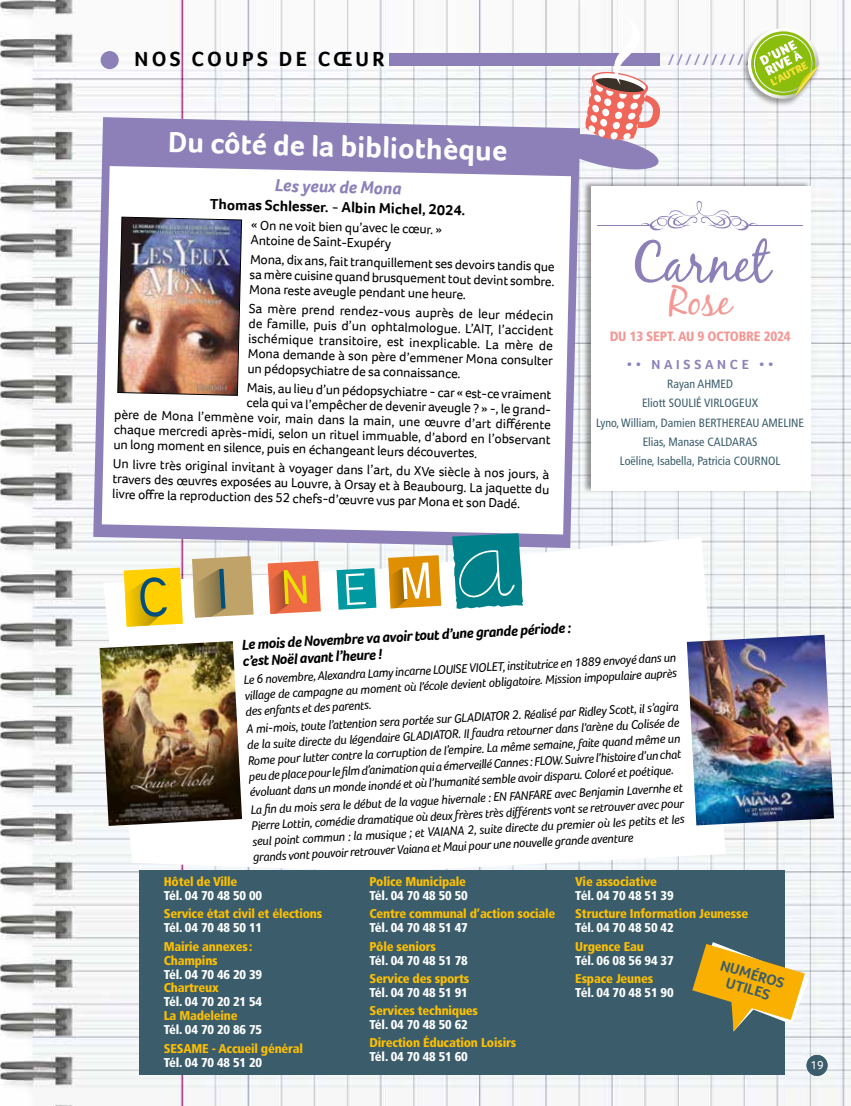
<style>
.page{position:relative;width:851px;height:1106px;background:#fff}
.page>*{position:absolute;margin:0;border:0;box-sizing:border-box;transform-origin:0 0}
.t1{font:55.5px "Black Jack";color:#8d80b9}
.t2{font:40.5px "Black Jack";color:#f39895}
.t3{font:700 30px "Foco";color:#fff}
.t4{font:700 21px "Foco";letter-spacing:.16em;color:#000}
.t5{font:italic 700 18px "Foco";color:#8d80b9}
.t6{font:16.05px "Foco";color:#8d80b9}
.t7{font:italic 700 15px/16.5px "Foco";color:#000}
.t8{font:700 15px "Foco";color:#000}
.t9{font:700 15px/15px "Foco";color:#3b5d6b;text-align:center}
.t10{font:13.5px/15px "Foco";color:#000;text-align:justify}
.t11{font:900 condensed 13.5px "Frutiger LT Pro";letter-spacing:-.015em;color:#f39895}
.t12{font:700 13.5px "Foco";letter-spacing:.275em;color:#8d80b9}
.t13{font:italic 12.75px/15.8px "Foco";color:#000;text-align:justify}
.t14{font:900 condensed 12.75px/14px "Frutiger LT Pro";letter-spacing:-.015em;color:#fdbf00}
.t15{font:900 condensed 12.75px "Frutiger LT Pro";letter-spacing:-.015em;color:#fff}
.t16{font:condensed 12px/19.2px "Frutiger LT Pro";color:#3b5d6b;text-align:center}
.t17{font:12px "Foco";color:#fff}
</style>
<div class="page">
<img style="left:0;top:0;width:850px;height:1106px">
<svg style="left:103px;top:537px;width:622px;height:334px"></svg>
<div style="left:806px;top:1054px;width:21px;height:21px;background:#3b5d6b;border-radius:50%"></div>
<div style="left:389px;top:53px;width:270px;height:13px;background:#8d80b9"></div>
<div style="left:101px;top:51px;width:18px;height:18px;background:#8d80b9;border-radius:50%"></div>
<svg style="left:93px;top:117px;width:487px;height:431px;fill:#8d80b9"></svg>
<svg style="left:102px;top:166px;width:469px;height:368px"></svg>
<img style="left:117px;top:217px;width:125px;height:179px">
<svg style="left:336px;top:568px;width:40px;height:41px;background:#32acb4"></svg>
<svg style="left:452px;top:533px;width:71px;height:76px;background:#28929b"></svg>
<svg style="left:124px;top:567px;width:59px;height:59px;background:#e1c220"></svg>
<svg style="left:192px;top:556px;width:61px;height:61px;background:#b29e6f"></svg>
<svg style="left:388px;top:555px;width:53px;height:53px"></svg>
<svg style="left:268px;top:561px;width:53px;height:53px;background:#e7824a"></svg>
<div style="left:139px;top:870px;width:645px;height:204px;background:#3b5d6b"></div>
<svg style="left:692px;top:923px;width:137px;height:136px"></svg>
<img style="left:99px;top:641px;width:143px;height:185px">
<div style="left:741px;top:27px;width:80px;height:80px;background:#000;opacity:.35"></div>
<svg style="left:747px;top:28px;width:71px;height:71px"></svg>
<img style="left:686px;top:634px;width:147px;height:191px">
<div style="left:582px;top:180px;width:228px;height:313px;background:#000;opacity:.4"></div>
<div style="left:591px;top:186px;width:219px;height:304px;background:#fff"></div>
<svg style="left:641px;top:201px;width:116px;height:30px"></svg>
<hr style="left:748px;top:225px;width:54px;height:1px;background:#8d80b9">
<hr style="left:597px;top:225px;width:52px;height:1px;background:#8d80b9">
<svg style="left:555px;top:13px;width:105px;height:159px"></svg>
<h3 class="t4" style="left:134px;top:45px;width:251px">NOS COUPS DE CŒUR</h3>
<h3 class="t3" style="left:169px;top:120px;width:341px;rotate:2deg">Du côté de la bibliothèque</h3>
<h3 class="t5" style="left:275px;top:173px;width:128px;rotate:1deg">Les yeux de Mona</h3>
<p class="t8" style="left:210px;top:195px;width:257px;rotate:1deg">Thomas Schlesser. - Albin Michel, 2024.</p>
<p class="t10" style="left:251px;top:218px;width:193px;rotate:1deg">« On ne voit bien qu’avec le cœur. »<br>Antoine de Saint-Exupéry</p>
<p class="t10" style="left:250px;top:252px;width:306px;rotate:1deg">Mona, dix ans, fait tranquillement ses devoirs tandis que sa mère cuisine quand brusquement tout devint sombre.<br>Mona reste aveugle pendant une heure.</p>
<p class="t10" style="left:248px;top:301px;width:307px;rotate:1deg">Sa mère prend rendez-vous auprès de leur médecin de famille, puis d’un ophtalmologue. L’AIT, l’accident ischémique transitoire, est inexplicable. La mère de Mona demande à son père d’emmener Mona consulter un pédopsychiatre de sa connaissance.</p>
<p class="t10" style="left:247px;top:381px;width:306px;rotate:1deg">Mais, au lieu d’un pédopsychiatre - car « est-ce vraiment</p>
<p class="t10" style="left:247px;top:396px;width:314px;rotate:1deg">cela qui va l’empêcher de devenir aveugle ? » -, le grand-</p>
<p class="t10" style="left:114px;top:408px;width:438px;rotate:1deg">père de Mona l’emmène voir, main dans la main, une œuvre d’art diff érente</p>
<p class="t10" style="left:114px;top:423px;width:438px;rotate:1deg">chaque mercredi après-midi, selon un rituel immuable, d’abord en l’observant</p>
<p class="t10" style="left:114px;top:438px;width:365px;rotate:1deg">un long moment en silence, puis en échangeant leurs découvertes.</p>
<p class="t10" style="left:113px;top:457px;width:438px;rotate:1deg">Un livre très original invitant à voyager dans l’art, du XVe siècle à nos jours, à travers des œuvres exposées au Louvre, à Orsay et à Beaubourg. La jaquette du livre off re la reproduction des 52 chefs-d’œuvre vus par Mona et son Dadé.</p>
<p class="t6" style="left:668px;top:49px;width:138px">////////////////</p>
<h1 class="t1" style="left:630px;top:229px;width:140px">Carnet</h1>
<h2 class="t2" style="left:669px;top:276px;width:63px">Rose</h2>
<p class="t11" style="left:609px;top:328px;width:182px">DU 13 SEPT. AU 9 OCTOBRE 2024</p>
<p class="t12" style="left:626px;top:355px;width:148px">•• NAISSANCE ••</p>
<p class="t16" style="left:596px;top:374px;width:209px">Rayan AHMED<br>Eliott SOULIÉ VIRLOGEUX<br>Lyno, William, Damien BERTHEREAU AMELINE<br>Elias, Manase CALDARAS<br>Loëline, Isabella, Patricia COURNOL</p>
<p class="t7" style="left:241px;top:636px;width:331px;rotate:-3deg">Le mois de Novembre va avoir tout d’une grande période : c’est Noël avant l’heure !</p>
<p class="t13" style="left:243px;top:671px;width:434px;rotate:-3deg">Le 6 novembre, Alexandra Lamy incarne LOUISE VIOLET, institutrice en 1889 envoyé dans un village de campagne au moment où l’école devient obligatoire. Mission impopulaire auprès des enfants et des parents.</p>
<p class="t13" style="left:246px;top:721px;width:434px;rotate:-3deg">A mi-mois, toute l’attention sera portée sur GLADIATOR 2. Réalisé par Ridley Scott, il s’agira de la suite directe du légendaire GLADIATOR. Il faudra retourner dans l’arène du Colisée de Rome pour lutter contre la corruption de l’empire. La même semaine, faite quand même un peu de place pour le fi lm d’animation qui a émerveillé Cannes : FLOW. Suivre l’histoire d’un chat évoluant dans un monde inondé et où l’humanité semble avoir disparu. Coloré et poétique.</p>
<p class="t13" style="left:250px;top:802px;width:434px;rotate:-3deg">La fi n du mois sera le début de la vague hivernale : EN FANFARE avec Benjamin Lavernhe et Pierre Lottin, comédie dramatique où deux frères très diff érents vont se retrouver avec pour seul point commun : la musique ; et VAIANA 2, suite directe du premier où les petits et les grands vont pouvoir retrouver Vaiana et Maui pour une nouvelle grande aventure</p>
<p class="t14" style="left:164px;top:874px;width:75px">Hôtel de Ville</p>
<p class="t15" style="left:164px;top:888px;width:100px">Tél. 04 70 48 50 00</p>
<p class="t14" style="left:164px;top:907px;width:160px">Service état civil et élections</p>
<p class="t15" style="left:164px;top:920px;width:100px">Tél. 04 70 48 50 11</p>
<p class="t14" style="left:164px;top:939px;width:90px">Mairie annexes:<br>Champins</p>
<p class="t15" style="left:164px;top:966px;width:100px">Tél. 04 70 46 20 39</p>
<p class="t14" style="left:164px;top:981px;width:56px">Chartreux</p>
<p class="t15" style="left:164px;top:994px;width:100px">Tél. 04 70 20 21 54</p>
<p class="t14" style="left:164px;top:1009px;width:75px">La Madeleine</p>
<p class="t15" style="left:164px;top:1022px;width:100px">Tél. 04 70 20 86 75</p>
<p class="t14" style="left:164px;top:1041px;width:141px">SESAME - Accueil général</p>
<p class="t15" style="left:164px;top:1054px;width:100px">Tél. 04 70 48 51 20</p>
<p class="t14" style="left:369px;top:874px;width:98px">Police Municipale</p>
<p class="t15" style="left:369px;top:888px;width:100px">Tél. 04 70 48 50 50</p>
<p class="t14" style="left:369px;top:907px;width:187px">Centre communal d’action sociale</p>
<p class="t15" style="left:369px;top:920px;width:100px">Tél. 04 70 48 51 47</p>
<p class="t14" style="left:369px;top:939px;width:68px">Pôle seniors</p>
<p class="t15" style="left:369px;top:952px;width:100px">Tél. 04 70 48 51 78</p>
<p class="t14" style="left:369px;top:971px;width:101px">Service des sports</p>
<p class="t15" style="left:369px;top:984px;width:100px">Tél. 04 70 48 51 91</p>
<p class="t14" style="left:369px;top:1003px;width:110px">Services techniques</p>
<p class="t15" style="left:369px;top:1016px;width:100px">Tél. 04 70 48 50 62</p>
<p class="t14" style="left:369px;top:1035px;width:148px">Direction Éducation Loisirs</p>
<p class="t15" style="left:369px;top:1049px;width:100px">Tél. 04 70 48 51 60</p>
<p class="t14" style="left:575px;top:874px;width:83px">Vie associative</p>
<p class="t15" style="left:575px;top:888px;width:100px">Tél. 04 70 48 51 39</p>
<p class="t14" style="left:575px;top:907px;width:174px">Structure Information Jeunesse</p>
<p class="t15" style="left:575px;top:920px;width:100px">Tél. 04 70 48 50 42</p>
<p class="t14" style="left:575px;top:939px;width:70px">Urgence Eau</p>
<p class="t15" style="left:575px;top:952px;width:100px">Tél. 06 08 56 94 37</p>
<p class="t14" style="left:575px;top:971px;width:79px">Espace Jeunes</p>
<p class="t15" style="left:575px;top:984px;width:100px">Tél. 04 70 48 51 90</p>
<p class="t9" style="left:723px;top:957px;width:67px;rotate:17deg">NUMÉROS<br>UTILES</p>
<p class="t17" style="left:810px;top:1056px;width:15px">19</p>
</div>
